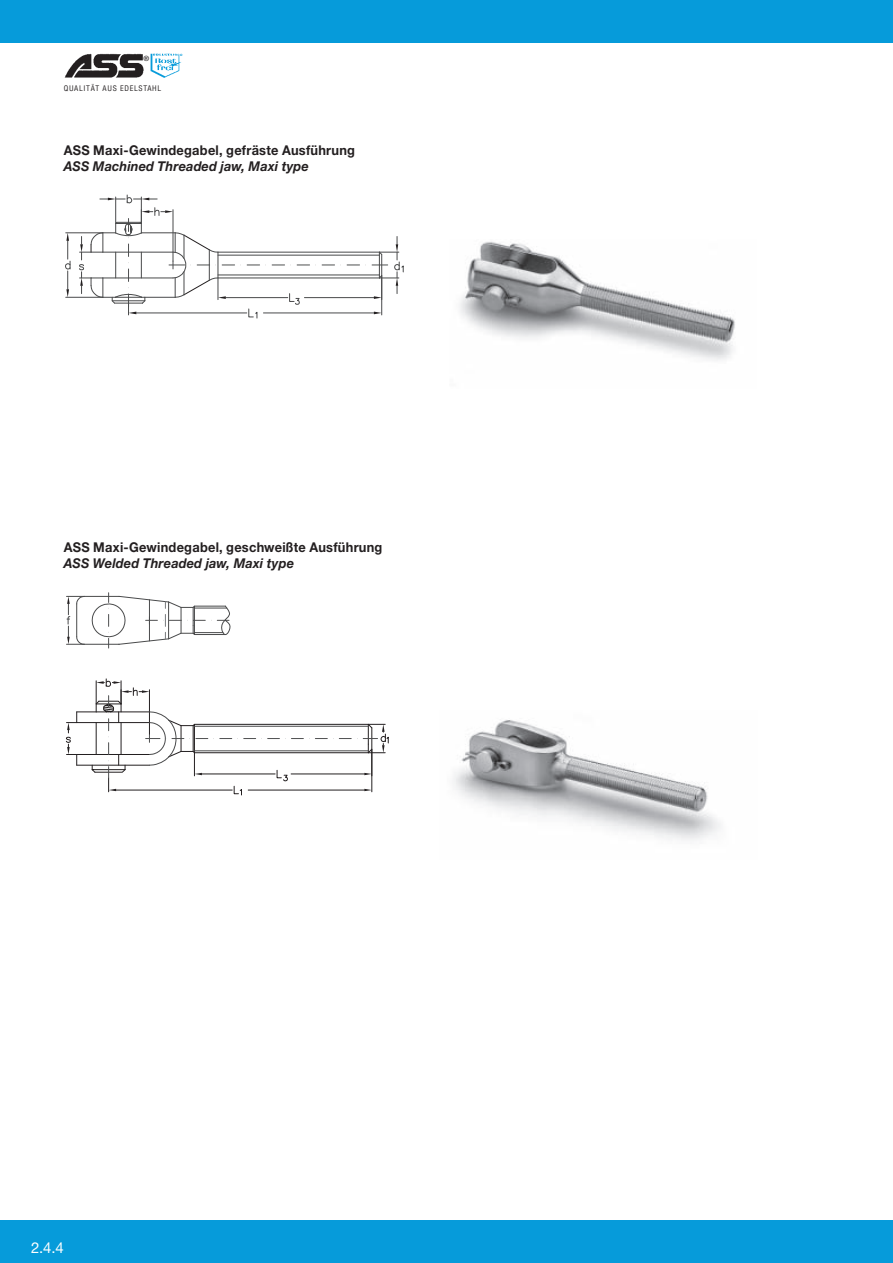
<style>
.page{position:relative;width:893px;height:1263px;background:#fff}
.page>*{position:absolute;margin:0;border:0;box-sizing:border-box;transform-origin:0 0}
.t1{font:15px "Helvetica Neue";color:#fff}
.t2{font:700 13.5px "Helvetica Neue";letter-spacing:.02em;color:#231f20;scale:.95 1}
.t3{font:italic 700 13.5px "Helvetica Neue";letter-spacing:.01em;color:#231f20;scale:.95 1}
.t4{font:condensed 7.5px "Helvetica";letter-spacing:.09em;color:#231f20}
.t5{font:500 7.2px "Helvetica Neue";color:#231f20}
</style>
<div class="page">
<img style="left:65px;top:53px;width:78px;height:25px">
<img style="left:150px;top:53px;width:33px;height:25px">
<div style="left:0;top:0;width:893px;height:43px;background:#069bda"></div>
<div style="left:0;top:1220px;width:893px;height:43px;background:#069bda"></div>
<img style="left:453px;top:720px;width:268px;height:121px">
<svg style="left:66px;top:679px;width:323px;height:116px"></svg>
<hr style="left:84px;top:596px;width:35px;height:1px;background:#494a4b">
<hr style="left:84px;top:644px;width:35px;height:1px;background:#494a4b">
<svg style="left:92px;top:593px;width:139px;height:55px"></svg>
<svg style="left:67px;top:596px;width:18px;height:49px"></svg>
<img style="left:460px;top:241px;width:275px;height:120px">
<svg style="left:79px;top:195px;width:325px;height:123px"></svg>
<hr style="left:66px;top:233px;width:37px;height:1px;background:#494a4b">
<hr style="left:66px;top:297px;width:37px;height:1px;background:#494a4b">
<svg style="left:65px;top:233px;width:6px;height:64px"></svg>
<p class="t5" style="left:144px;top:55px;width:7px">®</p>
<p class="t4" style="left:64px;top:85px;width:99px">QUALITÄT AUS EDELSTAHL</p>
<p class="t2" style="left:64px;top:145px;width:308px">ASS Maxi-Gewindegabel, gefräste Ausführung</p>
<p class="t3" style="left:64px;top:162px;width:260px">ASS Machined Threaded jaw, Maxi type</p>
<p class="t2" style="left:64px;top:542px;width:337px">ASS Maxi-Gewindegabel, geschweißte Ausführung</p>
<p class="t3" style="left:64px;top:559px;width:244px">ASS Welded Threaded jaw, Maxi type</p>
<p class="t1" style="left:31px;top:1242px;width:34px">2.4.4</p>
</div>
